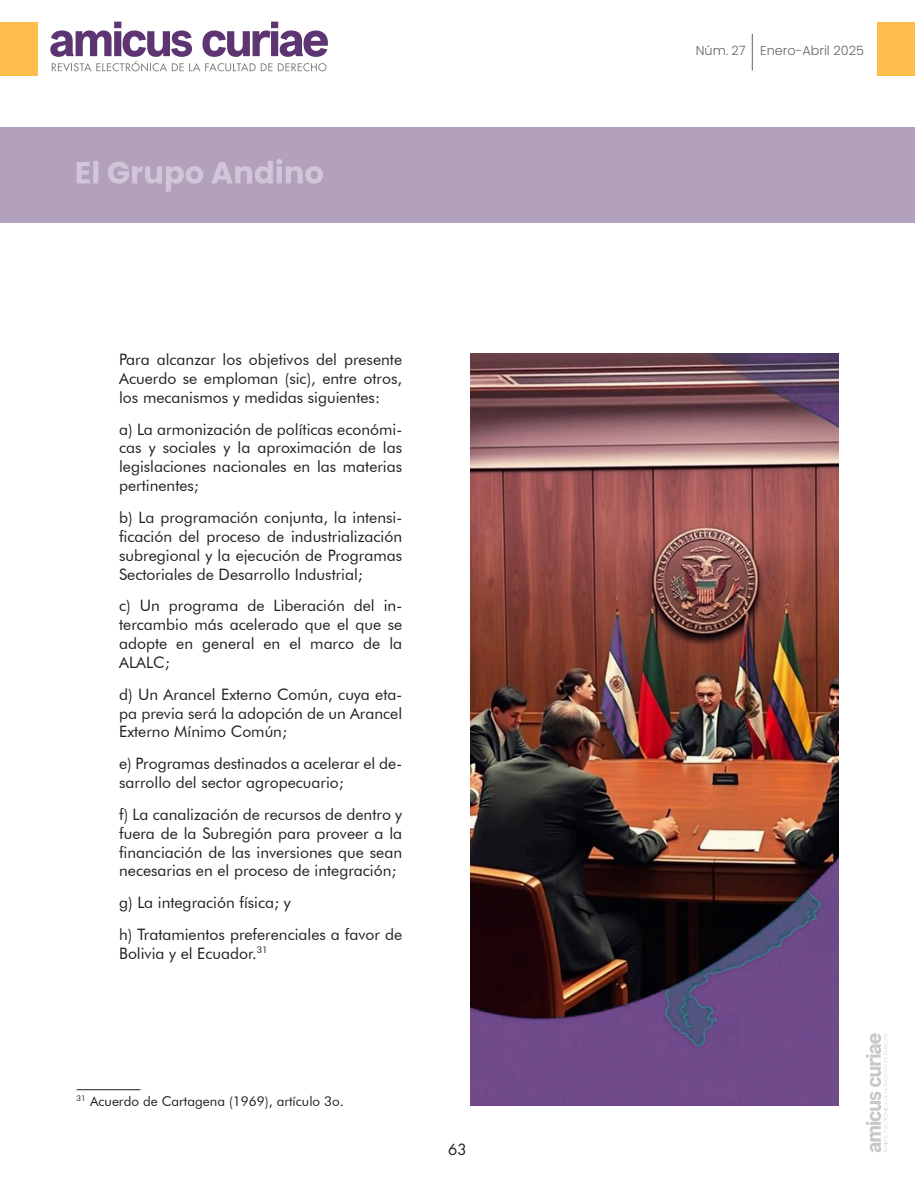
<style>
.page{position:relative;width:915px;height:1191px;background:#fff}
.page>*{position:absolute;margin:0;border:0;box-sizing:border-box;transform-origin:0 0}
.t1{font:15.75px/18.9px "Futura BT";color:#231f20;text-align:justify}
.t2{font:15px "Futura Std";color:#231f20}
.t3{font:13.5px "Futura BT";color:#231f20}
.t4{font:300 12.75px "Poppins";color:#636366}
</style>
<div class="page">
<svg style="left:866px;top:1033px;width:21px;height:119px"></svg>
<div style="left:0;top:128px;width:914px;height:95px;background:#b3a0bd"></div>
<hr style="left:77px;top:1089px;width:63px;height:1px;background:#231f20">
<svg style="left:77px;top:159px;width:246px;height:33px"></svg>
<img style="left:470px;top:353px;width:368px;height:753px">
<svg style="left:50px;top:22px;width:278px;height:50px"></svg>
<div style="left:0;top:22px;width:38px;height:53px;background:#ffbd4b"></div>
<div style="left:877px;top:22px;width:37px;height:53px;background:#ffbd4b"></div>
<hr style="left:751px;top:34px;width:1px;height:37px;background:#636366">
<p class="t1" style="left:119px;top:350px;width:284px">Para alcanzar los objetivos del presente Acuerdo se emploman (sic), entre otros, los mecanismos y medidas siguientes:</p>
<p class="t1" style="left:119px;top:419px;width:284px">a) La armonización de políticas económi&shy;cas y sociales y la aproximación de las legislaciones nacionales en las materias pertinentes;</p>
<p class="t1" style="left:119px;top:508px;width:284px">b) La programación conjunta, la intensi&shy;ficación del proceso de industrialización subregional y la ejecución de Programas Sectoriales de Desarrollo Industrial;</p>
<p class="t1" style="left:119px;top:596px;width:284px">c) Un programa de Liberación del in&shy;tercambio más acelerado que el que se adopte en general en el marco de la ALALC;</p>
<p class="t1" style="left:119px;top:684px;width:284px">d) Un Arancel Externo Común, cuya eta&shy;pa previa será la adopción de un Arancel Externo Mínimo Común;</p>
<p class="t1" style="left:119px;top:754px;width:284px">e) Programas destinados a acelerar el de&shy;sarrollo del sector agropecuario;</p>
<p class="t1" style="left:119px;top:804px;width:284px">f) La canalización de recursos de dentro y fuera de la Subregión para proveer a la financiación de las inversiones que sean necesarias en el proceso de integración;</p>
<p class="t1" style="left:119px;top:886px;width:284px;line-height:31.7px">g) La integración física; y<br>h) Tratamientos preferenciales a favor de</p>
<p class="t1" style="left:119px;top:943px;width:150px">Bolivia y el Ecuador.<sup>31</sup></p>
<p class="t3" style="left:77px;top:1093px;width:269px"><sup>31</sup> Acuerdo de Cartagena (1969), artículo 3o.</p>
<p class="t2" style="left:448px;top:1139px;width:20px">63</p>
<p class="t4" style="left:695px;top:43px;width:170px">Núm. 27 Enero-Abril 2025</p>
</div>
